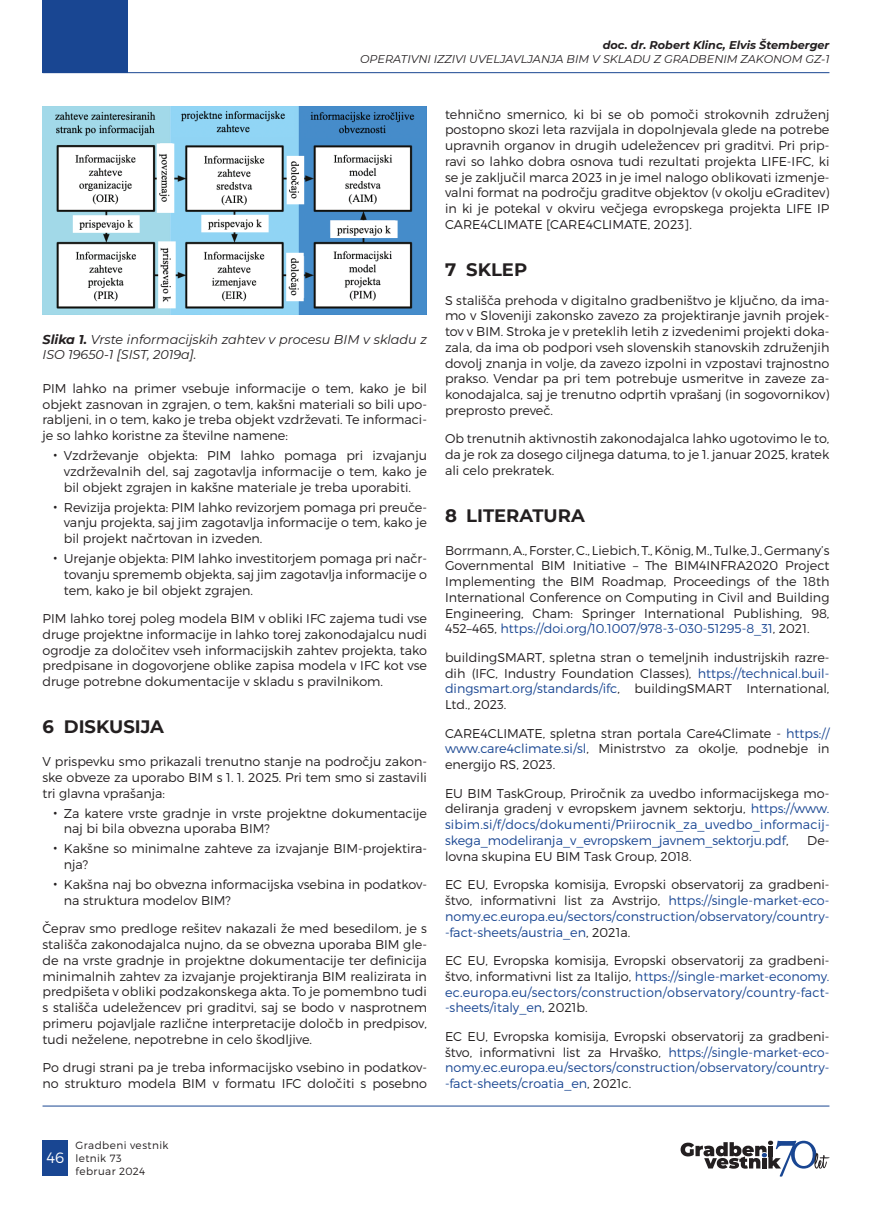
<style>
.page{position:relative;width:872px;height:1212px;background:#fff}
.page>*{position:absolute;margin:0;border:0;box-sizing:border-box;transform-origin:0 0}
.t1{font:700 18px "Montserrat";color:#231f20}
.t2{font:300 15px "Montserrat";color:#fff}
.t3{font:300 12.75px/15.8px "Montserrat";color:#231f20;text-align:justify}
.t4{font:300 12.75px/15.8px "Montserrat";color:#194692;text-align:justify}
.t5{font:italic 12.75px/15.3px "Montserrat";color:#231f20}
.t6{font:italic 11.25px "Montserrat";color:#231f20}
.t7{font:italic 700 11.25px "Montserrat";color:#231f20}
.t8{font:300 10.5px/12.6px "Montserrat";letter-spacing:.035em;color:#231f20}
.s1{font-weight:700}
.s2{font-size:18px}
.s3{color:#194692}
.s4{color:#231f20}
</style>
<div class="page">
<div style="left:43px;top:1140px;width:25px;height:36px;background:#194692"></div>
<svg style="left:680px;top:1140px;width:149px;height:36px"></svg>
<div style="left:43px;top:0;width:85px;height:72px;background:#194692"></div>
<hr style="left:43px;top:72px;width:786px;height:1px;background:#194692">
<hr style="left:43px;top:1106px;width:786px;height:1px;background:#194692">
<img style="left:43px;top:106px;width:384px;height:209px">
<p class="t7" style="left:603px;top:37px;width:228px">doc. dr. Robert Klinc, Elvis Štemberger</p>
<p class="t6" style="left:360px;top:51px;width:471px">OPERATIVNI IZZIVI UVELJAVLJANJA BIM V SKLADU Z GRADBENIM ZAKONOM GZ-1</p>
<p class="t5" style="left:43px;top:331px;width:386px"><span class="s1">Slika 1.</span> Vrste informacijskih zahtev v procesu BIM v skladu z<br>ISO 19650-1 [SIST, 2019a].</p>
<p class="t3" style="left:43px;top:380px;width:386px">PIM lahko na primer vsebuje informacije o tem, kako je bil objekt zasnovan in zgrajen, o tem, kakšni materiali so bili upo&shy;rabljeni, in o tem, kako je treba objekt vzdrževati. Te informaci&shy;je so lahko koristne za številne namene:</p>
<p class="t3" style="left:64px;top:447px;width:365px;text-indent:-11px"><span class="s2">•</span> Vzdrževanje objekta: PIM lahko pomaga pri izvajanju vzdrževalnih del, saj zagotavlja informacije o tem, kako je bil objekt zgrajen in kakšne materiale je treba uporabiti.</p>
<p class="t3" style="left:64px;top:499px;width:365px;text-indent:-11px"><span class="s2">•</span> Revizija projekta: PIM lahko revizorjem pomaga pri preuče&shy;vanju projekta, saj jim zagotavlja informacije o tem, kako je bil projekt načrtovan in izveden.</p>
<p class="t3" style="left:64px;top:550px;width:365px;text-indent:-11px"><span class="s2">•</span> Urejanje objekta: PIM lahko investitorjem pomaga pri načr&shy;tovanju sprememb objekta, saj jim zagotavlja informacije o tem, kako je bil objekt zgrajen.</p>
<p class="t3" style="left:43px;top:610px;width:386px">PIM lahko torej poleg modela BIM v obliki IFC zajema tudi vse druge projektne informacije in lahko torej zakonodajalcu nudi ogrodje za določitev vseh informacijskih zahtev projekta, tako predpisane in dogovorjene oblike zapisa modela v IFC kot vse druge potrebne dokumentacije v skladu s pravilnikom.</p>
<h1 class="t1" style="left:43px;top:714px;width:123px">6 DISKUSIJA</h1>
<p class="t3" style="left:43px;top:753px;width:386px">V prispevku smo prikazali trenutno stanje na področju zakon&shy;ske obveze za uporabo BIM s 1. 1. 2025. Pri tem smo si zastavili tri glavna vprašanja:</p>
<p class="t3" style="left:64px;top:805px;width:365px;text-indent:-11px"><span class="s2">•</span> Za katere vrste gradnje in vrste projektne dokumentacije naj bi bila obvezna uporaba BIM?</p>
<p class="t3" style="left:64px;top:841px;width:365px;text-indent:-11px"><span class="s2">•</span> Kakšne so minimalne zahteve za izvajanje BIM-projektira&shy;nja?</p>
<p class="t3" style="left:64px;top:876px;width:365px;text-indent:-11px"><span class="s2">•</span> Kakšna naj bo obvezna informacijska vsebina in podatkov&shy;na struktura modelov BIM?</p>
<p class="t3" style="left:43px;top:921px;width:386px">Čeprav smo predloge rešitev nakazali že med besedilom, je s stališča zakonodajalca nujno, da se obvezna uporaba BIM gle&shy;de na vrste gradnje in projektne dokumentacije ter definicija minimalnih zahtev za izvajanje projektiranja BIM realizirata in predpišeta v obliki podzakonskega akta. To je pomembno tudi s stališča udeležencev pri graditvi, saj se bodo v nasprotnem primeru pojavljale različne interpretacije določb in predpisov, tudi neželene, nepotrebne in celo škodljive.</p>
<p class="t3" style="left:43px;top:1059px;width:386px">Po drugi strani pa je treba informacijsko vsebino in podatkov&shy;no strukturo modela BIM v formatu IFC določiti s posebno</p>
<p class="t3" style="left:445px;top:106px;width:386px">tehnično smernico, ki bi se ob pomoči strokovnih združenj postopno skozi leta razvijala in dopolnjevala glede na potrebe upravnih organov in drugih udeležencev pri graditvi. Pri prip&shy;ravi so lahko dobra osnova tudi rezultati projekta LIFE-IFC, ki se je zaključil marca 2023 in je imel nalogo oblikovati izmenje&shy;valni format na področju graditve objektov (v okolju eGraditev) in ki je potekal v okviru večjega evropskega projekta LIFE IP CARE4CLIMATE [CARE4CLIMATE, 2023].</p>
<h1 class="t1" style="left:445px;top:257px;width:84px">7 SKLEP</h1>
<p class="t3" style="left:445px;top:292px;width:386px">S stališča prehoda v digitalno gradbeništvo je ključno, da ima&shy;mo v Sloveniji zakonsko zavezo za projektiranje javnih projek&shy;tov v BIM. Stroka je v preteklih letih z izvedenimi projekti doka&shy;zala, da ima ob podpori vseh slovenskih stanovskih združenjih dovolj znanja in volje, da zavezo izpolni in vzpostavi trajnostno prakso. Vendar pa pri tem potrebuje usmeritve in zaveze za&shy;konodajalca, saj je trenutno odprtih vprašanj (in sogovornikov) preprosto preveč.</p>
<p class="t3" style="left:445px;top:431px;width:386px">Ob trenutnih aktivnostih zakonodajalca lahko ugotovimo le to, da je rok za dosego ciljnega datuma, to je 1. januar 2025, kratek ali celo prekratek.</p>
<h1 class="t1" style="left:445px;top:503px;width:141px">8 LITERATURA</h1>
<p class="t3" style="left:445px;top:542px;width:386px">Borrmann, A., Forster, C., Liebich, T., König, M., Tulke, J., Germany’s Governmental BIM Initiative – The BIM4INFRA2020 Project Implementing the BIM Roadmap, Proceedings of the 18th International Conference on Computing in Civil and Building Engineering, Cham: Springer International Publishing, 98, 452–465, <span class="s3">https://doi.org/10.1007/978-3-030-51295-8_31</span>, 2021.</p>
<p class="t3" style="left:445px;top:649px;width:386px">buildingSMART, spletna stran o temeljnih industrijskih razre&shy;dih (IFC, Industry Foundation Classes), <span class="s3">https://technical.buil&shy;dingsmart.org/standards/ifc</span>, buildingSMART International, Ltd., 2023.</p>
<p class="t3" style="left:445px;top:725px;width:386px">CARE4CLIMATE, spletna stran portala Care4Climate - <span class="s3">https:// www.care4climate.si/sl</span>, Ministrstvo za okolje, podnebje in energijo RS, 2023.</p>
<p class="t4" style="left:445px;top:785px;width:386px"><span class="s4">EU BIM TaskGroup, Priročnik za uvedbo informacijskega mo&shy;deliranja gradenj v evropskem javnem sektorju,</span> https://www. sibim.si/f/docs/dokumenti/Priirocnik_za_uvedbo_informacij&shy;skega_modeliranja_v_evropskem_javnem_sektorju.pdf<span class="s4">,</span></p>
<p class="t3" style="left:807px;top:832px;width:24px">De-</p>
<p class="t3" style="left:445px;top:848px;width:248px">lovna skupina EU BIM Task Group, 2018.</p>
<p class="t4" style="left:445px;top:876px;width:386px"><span class="s4">EC EU, Evropska komisija, Evropski observatorij za gradbeni&shy;štvo, informativni list za Avstrijo,</span> https://single-market-eco&shy;nomy.ec.europa.eu/sectors/construction/observatory/country--fact-sheets/austria_en<span class="s4">, 2021a.</span></p>
<p class="t4" style="left:445px;top:952px;width:386px"><span class="s4">EC EU, Evropska komisija, Evropski observatorij za gradbeni&shy;štvo, informativni list za Italijo,</span> https://single-market-economy. ec.europa.eu/sectors/construction/observatory/country-fact--sheets/italy_en<span class="s4">, 2021b.</span></p>
<p class="t4" style="left:445px;top:1028px;width:386px"><span class="s4">EC EU, Evropska komisija, Evropski observatorij za gradbeni&shy;štvo, informativni list za Hrvaško,</span> https://single-market-eco&shy;nomy.ec.europa.eu/sectors/construction/observatory/country--fact-sheets/croatia_en<span class="s4">, 2021c.</span></p>
<p class="t2" style="left:46px;top:1149px;width:19px">46</p>
<p class="t8" style="left:75px;top:1139px;width:94px">Gradbeni vestnik letnik 73<br>februar 2024</p>
</div>
